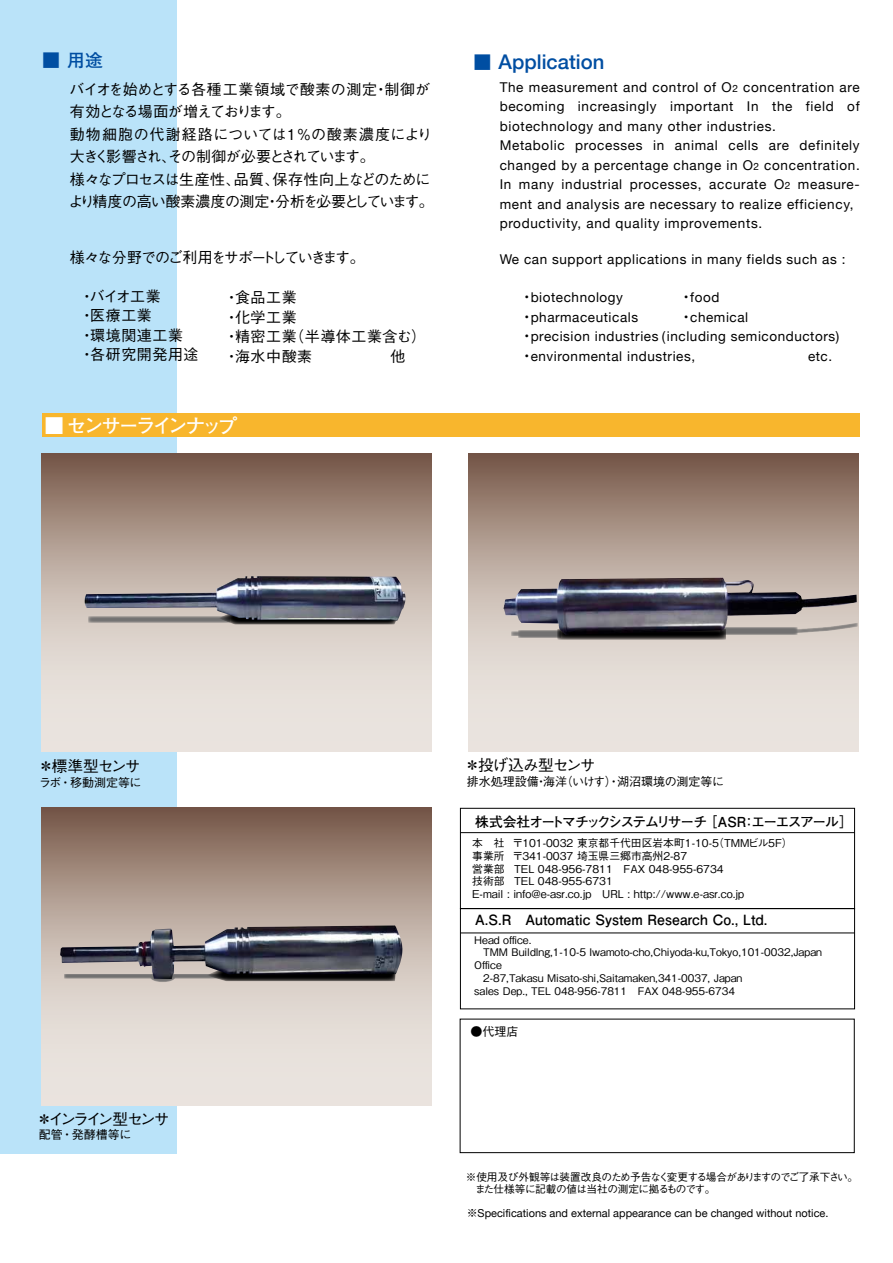
<style>
.page{position:relative;width:893px;height:1263px;background:#fff}
.page>*{position:absolute;margin:0;border:0;box-sizing:border-box;transform-origin:0 0}
.t1{font:500 20.25px "Helvetica Neue";color:#004ea2}
.t2{font:700 19.5px "Futo Go B101 Pro";letter-spacing:-.14em;color:#fff}
.t3{font:700 18px "Futo Go B101 Pro";color:#004ea2}
.t4{font:500 15.75px "Gothic BBB Pro";letter-spacing:-.17em;color:#000}
.t5{font:500 15.75px "Gothic BBB Pro";letter-spacing:-.075em;color:#000}
.t6{font:500 15.75px "Gothic BBB Pro";letter-spacing:-.095em;color:#000}
.t7{font:500 15px/22.5px "Gothic BBB Pro";letter-spacing:-.02em;color:#000}
.t8{font:500 15px/19.5px "Gothic BBB Pro";letter-spacing:.035em;color:#000}
.t9{font:500 15px "Gothic BBB Pro";letter-spacing:-.11em;color:#000}
.t10{font:700 14.1px "Futo Go B101 Pro";color:#000}
.t11{font:700 13.8px "Futo Go B101 Pro";letter-spacing:-.11em;color:#000}
.t12{font:13.5px/19.5px "Helvetica Neue";letter-spacing:.05em;color:#000}
.t13{font:500 12px "Gothic BBB Pro";color:#000}
.t14{font:10.95px "Helvetica Neue";color:#000}
.t15{font:500 10.8px/12.8px "Gothic BBB Pro";color:#000}
.t16{font:500 10.65px/12.8px "Gothic BBB Pro";letter-spacing:-.065em;color:#000}
.t17{font:500 10.5px "Gothic BBB Pro";color:#000}
.s1{font-family:"Futo Go B101 Pro";font-weight:700;font-size:18px}
.s2{font-size:10.2px}
.s3{font-family:"Koz Go Pro"}
.s4{font-family:"Gothic BBB Pro";font-weight:500}
</style>
<div class="page">
<div style="left:0;top:0;width:177px;height:1153px;background:#bae3f9"></div>
<svg style="left:468px;top:453px;width:390px;height:298px;background:#c0b1a7"></svg>
<svg style="left:42px;top:453px;width:389px;height:298px;background:#c2b2a9"></svg>
<svg style="left:42px;top:808px;width:389px;height:297px;background:#c1b2a9"></svg>
<div style="left:42px;top:414px;width:818px;height:23px;background:#f8b62d"></div>
<div style="left:460px;top:1019px;width:394px;height:134px;border:1px solid #000"></div>
<hr style="left:460px;top:933px;width:395px;height:1px;background:#000">
<div style="left:460px;top:808px;width:395px;height:101px;border:1px solid #000"></div>
<hr style="left:460px;top:832px;width:394px;height:1px;background:#000">
<div style="left:88px;top:616px;width:142px;height:6px;background:#858281"></div>
<svg style="left:217px;top:621px;width:180px;height:3px"></svg>
<img style="left:84px;top:576px;width:322px;height:45px">
<svg style="left:205px;top:979px;width:191px;height:2px"></svg>
<svg style="left:150px;top:973px;width:25px;height:9px"></svg>
<img style="left:60px;top:925px;width:343px;height:54px">
<div style="left:518px;top:630px;width:43px;height:8px;background:#727171"></div>
<svg style="left:558px;top:635px;width:168px;height:4px"></svg>
<img style="left:503px;top:578px;width:354px;height:57px">
<h3 class="t3" style="left:42px;top:46px;width:63px">■ 用途</h3>
<h1 class="t1" style="left:473px;top:45px;width:132px"><span class="s1">■</span> Application</h1>
<p class="t7" style="left:68px;top:76px;width:367px">バイオを始めとする各種工業領域で酸素の測定・制御が有効となる場面が増えております。<br>動物細胞の代謝経路については1%の酸素濃度により大きく影響され、その制御が必要とされています。<br>様々なプロセスは生産性、品質、保存性向上などのためにより精度の高い酸素濃度の測定・分析を必要としています。</p>
<p class="t12" style="left:500px;top:76px;width:362px">The measurement and control of O<span class="s2">2</span> concentration are becoming increasingly important In the field of biotechnology and many other industries.<br>Metabolic processes in animal cells are definitely changed by a percentage change in O<span class="s2">2</span> concentration.<br>In many industrial processes, accurate O<span class="s2">2</span> measure&shy;ment and analysis are necessary to realize efficiency, productivity, and quality improvements.</p>
<p class="t12" style="left:500px;top:249px;width:347px">We can support applications in many fields such as :</p>
<p class="t12" style="left:520px;top:287px;width:105px"><span class="s3">・</span>biotechnology</p>
<p class="t12" style="left:680px;top:287px;width:41px"><span class="s3">・</span>food</p>
<p class="t12" style="left:520px;top:306px;width:120px"><span class="s3">・</span>pharmaceuticals</p>
<p class="t9" style="left:70px;top:245px;width:296px">様々な分野でのご利用をサポートしていきます。</p>
<p class="t8" style="left:79px;top:284px;width:121px">・バイオ工業<br>・医療工業<br>・環境関連工業・各研究開発用途</p>
<p class="t8" style="left:224px;top:286px;width:204px">・食品工業<br>・化学工業<br>・精密工業（半導体工業含む）・海水中酸素　　　　　他</p>
<p class="t12" style="left:520px;top:306px;width:321px;text-indent:160px"><span class="s3">・</span>chemical<br><span class="s3">・</span>precision industries (including semiconductors)<span class="s3">・</span>environmental industries,</p>
<p class="t12" style="left:808px;top:345px;width:26px">etc.</p>
<h2 class="t2" style="left:44px;top:410px;width:195px">■ センサーラインナップ</h2>
<p class="t6" style="left:38px;top:753px;width:104px">＊標準型センサ</p>
<p class="t13" style="left:39px;top:772px;width:104px">ラボ・移動測定等に</p>
<p class="t4" style="left:36px;top:1106px;width:135px">＊インライン型センサ</p>
<p class="t13" style="left:39px;top:1125px;width:94px">配管・発酵槽等に</p>
<p class="t5" style="left:465px;top:753px;width:132px">＊投げ込み型センサ</p>
<p class="t13" style="left:467px;top:772px;width:259px">排水処理設備・海洋（いけす）・湖沼環境の測定等に</p>
<p class="t11" style="left:475px;top:810px;width:379px">株式会社オートマチックシステムリサーチ［ASR：エーエスアール］</p>
<p class="t15" style="left:472px;top:835px;width:322px">本　社 〒101-0032 東京都千代田区岩本町1-10-5（TMMビル5F）事業所 〒341-0037 埼玉県三郷市高州2-87<br>営業部 TEL 048-956-7811　FAX 048-955-6734<br>技術部 TEL 048-955-6731<br>E-mail : info@e-asr.co.jp URL : http://www.e-asr.co.jp</p>
<p class="t17" style="left:474px;top:931px;width:59px">Head office.</p>
<p class="t17" style="left:483px;top:944px;width:340px">TMM Buildlng,1-10-5 Iwamoto-cho,Chiyoda-ku,Tokyo,101-0032,Japan</p>
<p class="t17" style="left:474px;top:957px;width:29px">Office</p>
<p class="t17" style="left:483px;top:969px;width:261px">2-87,Takasu Misato-shi,Saitamaken,341-0037, Japan</p>
<p class="t17" style="left:474px;top:982px;width:262px">sales Dep., TEL 048-956-7811　FAX 048-955-6734</p>
<p class="t10" style="left:475px;top:908px;width:294px">A.S.R　Automatic System Research Co., Ltd.</p>
<p class="t13" style="left:470px;top:1021px;width:49px">●代理店</p>
<p class="t16" style="left:466px;top:1169px;width:394px">※使用及び外観等は装置改良のため予告なく変更する場合がありますのでご了承下さい。　また仕様等に記載の値は当社の測定に拠るものです。</p>
<p class="t14" style="left:467px;top:1204px;width:363px"><span class="s4">※</span>Specifications and external appearance can be changed without notice.</p>
</div>
